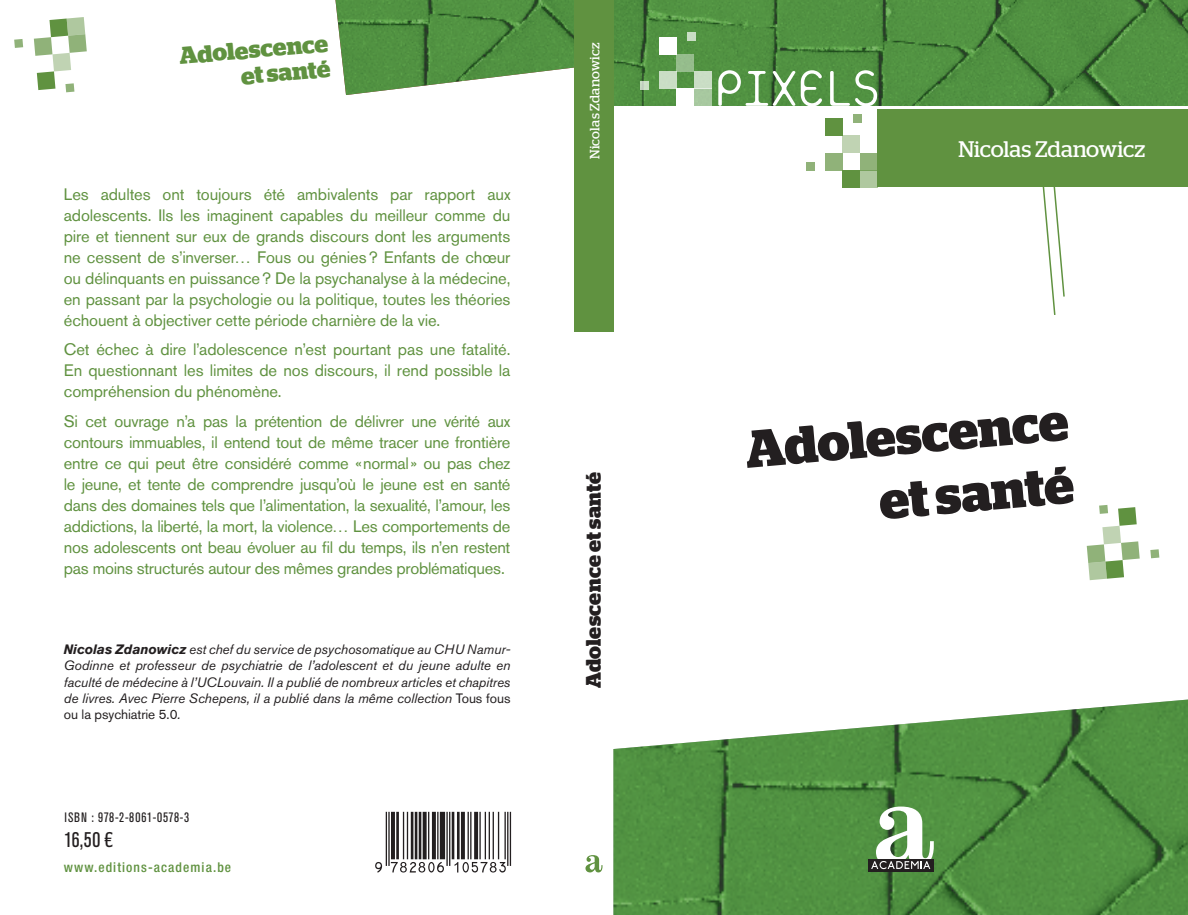
<style>
.page{position:relative;width:1188px;height:915px;background:#fff}
.page>*{position:absolute;margin:0;border:0;box-sizing:border-box;transform-origin:0 0}
.t1{font:700 52.5px/63px "Stag";color:#231f20;text-align:right}
.t2{font:700 24px/25.5px "Stag";color:#609240;text-align:right}
.t3{font:22.5px "Stag";letter-spacing:-.01em;color:#fff}
.t4{font:700 21px "Stag";letter-spacing:.01em;color:#231f20}
.t5{font:condensed 21px "Akzidenz Grotesk Pro";color:#231f20}
.t6{font:16.5px/21px "Akzidenz Grotesk Pro";letter-spacing:-.01em;color:#609240;text-align:justify}
.t7{font:italic 13.5px/16.2px "Akzidenz Grotesk Pro";letter-spacing:-.005em;color:#231f20;text-align:justify}
.t8{font:500 condensed 13.5px "Helvetica Neue LT Std";letter-spacing:.08em;color:#609240}
.t9{font:condensed 13.5px "Akzidenz Grotesk Pro";letter-spacing:.07em;color:#231f20}
.t10{font:13.5px "Stag";letter-spacing:.015em;color:#fff}
.s1{font-family:"Akzidenz Grotesk BE";font-weight:700}
.s2{font-style:normal}
</style>
<div class="page">
<img style="left:335px;top:0;width:239px;height:95px">
<svg style="left:1042px;top:187px;width:23px;height:128px"></svg>
<img style="left:613px;top:0;width:574px;height:105px">
<img style="left:613px;top:699px;width:574px;height:215px">
<div style="left:877px;top:109px;width:310px;height:78px;background:#609240"></div>
<div style="left:574px;top:0;width:39px;height:332px;background:#609240"></div>
<svg style="left:640px;top:81px;width:8px;height:8px"></svg>
<div style="left:687px;top:32px;width:8px;height:9px;background:#cadec5"></div>
<div style="left:659px;top:37px;width:18px;height:17px;background:#fff"></div>
<div style="left:677px;top:54px;width:17px;height:17px;background:#95bd8c"></div>
<div style="left:659px;top:71px;width:18px;height:17px;background:#cadec5"></div>
<div style="left:677px;top:88px;width:17px;height:18px;background:#fff"></div>
<div style="left:694px;top:88px;width:17px;height:18px;background:#a7c8a0"></div>
<div style="left:694px;top:71px;width:17px;height:17px;background:#cadec5"></div>
<svg style="left:718px;top:70px;width:104px;height:36px"></svg>
<svg style="left:830px;top:70px;width:47px;height:36px"></svg>
<div style="left:805px;top:162px;width:9px;height:9px;background:#90b279"></div>
<div style="left:853px;top:114px;width:8px;height:8px;background:#90b279"></div>
<div style="left:825px;top:118px;width:17px;height:18px;background:#609240"></div>
<div style="left:842px;top:136px;width:17px;height:17px;background:#c0d3b3"></div>
<div style="left:825px;top:153px;width:17px;height:17px;background:#90b279"></div>
<div style="left:842px;top:170px;width:17px;height:17px;background:#609240"></div>
<div style="left:859px;top:170px;width:18px;height:17px;background:#afc89f"></div>
<div style="left:859px;top:153px;width:18px;height:17px;background:#90b279"></div>
<svg style="left:14px;top:39px;width:9px;height:9px"></svg>
<svg style="left:34px;top:17px;width:53px;height:75px"></svg>
<svg style="left:1150px;top:549px;width:9px;height:9px"></svg>
<svg style="left:1086px;top:505px;width:53px;height:75px"></svg>
<svg style="left:585px;top:855px;width:17px;height:17px"></svg>
<svg style="left:867px;top:858px;width:66px;height:12px"></svg>
<svg style="left:871px;top:806px;width:62px;height:62px"></svg>
<h2 class="t2" style="left:178px;top:43px;width:150px;rotate:-5deg">Adolescence et santé</h2>
<p class="t6" style="left:64px;top:183px;width:448px">Les adultes ont toujours été ambivalents par rapport aux adolescents. Ils les imaginent capables du meilleur comme du pire et tiennent sur eux de grands discours dont les arguments ne cessent de s’inverser… Fous ou génies? Enfants de chœur ou délinquants en puissance? De la psychanalyse à la médecine, en passant par la psychologie ou la politique, toutes les théories échouent à objectiver cette période charnière de la vie.</p>
<p class="t6" style="left:64px;top:339px;width:448px">Cet échec à dire l’adolescence n’est pourtant pas une fatalité.<br>En questionnant les limites de nos discours, il rend possible la compréhension du phénomène.</p>
<p class="t6" style="left:64px;top:410px;width:448px">Si cet ouvrage n’a pas la prétention de délivrer une vérité aux contours immuables, il entend tout de même tracer une frontière entre ce qui peut être considéré comme «normal» ou pas chez le jeune, et tente de comprendre jusqu’où le jeune est en santé dans des domaines tels que l’alimentation, la sexualité, l’amour, les addictions, la liberté, la mort, la violence… Les comportements de nos adolescents ont beau évoluer au fil du temps, ils n’en restent pas moins structurés autour des mêmes grandes problématiques.</p>
<p class="t7" style="left:64px;top:640px;width:448px"><span class="s1">Nicolas Zdanowicz</span> est chef du service de psychosomatique au CHU Namur-Godinne et professeur de psychiatrie de l’adolescent et du jeune adulte en faculté de médecine à l’UCLouvain. Il a publié de nombreux articles et chapitres de livres. Avec Pierre Schepens, il a publié dans la même collection <span class="s2">Tous fous ou la psychiatrie 5.0</span>.</p>
<p class="t9" style="left:64px;top:808px;width:126px">ISBN : 978-2-8061-0578-3</p>
<p class="t5" style="left:64px;top:825px;width:50px">16,50 €</p>
<p class="t8" style="left:64px;top:859px;width:169px">www.editions-academia.be</p>
<p class="t10" style="left:587px;top:159px;width:118px;rotate:-90deg">Nicolas Zdanowicz</p>
<p class="t4" style="left:581px;top:687px;width:217px;rotate:-90deg">Adolescence et santé</p>
<h3 class="t3" style="left:958px;top:136px;width:188px">Nicolas Zdanowicz</h3>
<h1 class="t1" style="left:742px;top:418px;width:325px;rotate:-5deg">Adolescence et santé</h1>
</div>
